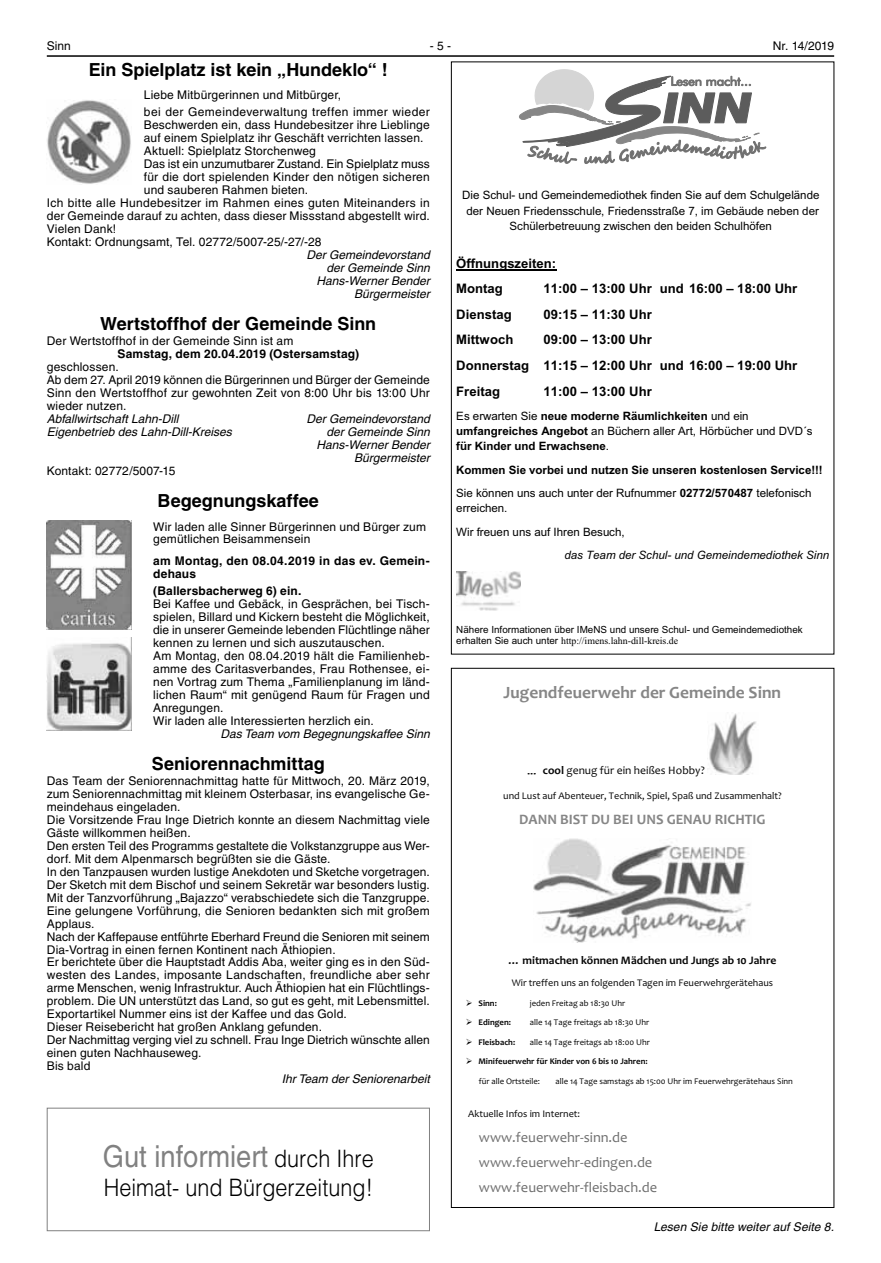
<style>
.page{position:relative;width:881px;height:1263px;background:#fff}
.page>*{position:absolute;margin:0;border:0;box-sizing:border-box;transform-origin:0 0}
.t1{font:30.3px "Helvetica LT";color:#818181;scale:.9 1}
.t2{font:300 24px "Helvetica LT";color:#000;scale:.9 1}
.t3{font:700 18px "Helvetica LT";color:#000}
.t4{font:700 17.4px "Candara";color:#868686}
.t5{font:14.55px/24.9px "Candara";color:#6f6f6f}
.t6{font:700 14.55px "Candara";color:#868686}
.t7{font:700 13.05px/25.5px "Xtxmjc Arial";color:#000}
.t8{font:12px/12.9px "Helvetica LT";letter-spacing:.015em;color:#000}
.t9{font:italic 12px/12.9px "Helvetica LT";color:#000;text-align:right}
.t10{font:700 12px/12.9px "Helvetica LT";letter-spacing:.015em;color:#000}
.t11{font:11.55px/15.3px "Djmmgf Arial";color:#000;text-align:center}
.t12{font:700 11.55px/23.4px "Xtxmjc Arial";color:#000}
.t13{font:italic 11.55px "Hfjyfb Arial";color:#000}
.t14{font:700 11.55px "Candara";color:#070707}
.t15{font:11.55px "Candara";color:#070707}
.t16{font:10.2px "Candara";color:#070707}
.t17{font:9.9px "Djmmgf Arial";color:#000}
.t18{font:9.9px "Klshwh Times New Roman";color:#000}
.t19{font:8.7px "Candara";color:#070707}
.t20{font:700 8.7px "Candara";color:#070707}
.s1{font-family:"Dwbhlv Ptynlh Arial"}
.s2{font-family:"Djmmgf Arial";font-weight:400}
.s3{font-family:"Xtxmjc Arial";font-weight:700}
.s4{font-family:"Djmmgf Arial"}
.s5{font-family:"Comic Sans MS";font-weight:700;font-size:14.55px}
.s6{font-weight:700}
.s7{font-weight:300;font-size:24px;color:#000}
</style>
<div class="page">
<hr style="left:47px;top:55px;width:786px;height:2px;background:#000">
<img style="left:47px;top:100px;width:84px;height:84px">
<img style="left:47px;top:520px;width:85px;height:109px">
<img style="left:47px;top:637px;width:85px;height:94px">
<hr style="left:456px;top:269px;width:100px;height:1px;background:#000">
<svg style="left:519px;top:70px;width:246px;height:94px"></svg>
<img style="left:456px;top:572px;width:64px;height:39px">
<img style="left:709px;top:713px;width:47px;height:61px">
<img style="left:533px;top:838px;width:218px;height:104px">
<div style="left:47px;top:1108px;width:382px;height:123px;border:1px solid #818181"></div>
<p class="t8" style="left:47px;top:40px;width:26px">Sinn</p>
<p class="t8" style="left:429px;top:40px;width:23px">-5-</p>
<p class="t8" style="left:772px;top:40px;width:63px">Nr. 14/2019</p>
<h3 class="t3" style="left:89px;top:62px;width:300px">Ein Spielplatz ist kein „Hundeklo“ !</h3>
<p class="t8" style="left:144px;top:88px;width:287px;line-height:17.2px">Liebe Mitbürgerinnen und Mitbürger,<br>bei der Gemeindeverwaltung treffen immer wieder</p>
<p class="t8" style="left:144px;top:120px;width:287px">Beschwerden ein, dass Hundebesitzer ihre Lieblinge</p>
<p class="t8" style="left:144px;top:133px;width:281px">auf einem Spielplatz ihr Geschäft verrichten lassen.</p>
<p class="t8" style="left:144px;top:146px;width:173px">Aktuell: Spielplatz Storchenweg</p>
<p class="t8" style="left:144px;top:159px;width:287px">Das ist ein unzumutbarer Zustand. Ein Spielplatz muss</p>
<p class="t8" style="left:144px;top:172px;width:287px">für die dort spielenden Kinder den nötigen sicheren</p>
<p class="t8" style="left:144px;top:185px;width:166px">und sauberen Rahmen bieten.</p>
<p class="t8" style="left:47px;top:198px;width:384px">Ich bitte alle Hundebesitzer im Rahmen eines guten Miteinanders in</p>
<p class="t8" style="left:47px;top:211px;width:384px">der Gemeinde darauf zu achten, dass dieser Missstand abgestellt wird.</p>
<p class="t8" style="left:47px;top:224px;width:71px">Vielen Dank!</p>
<p class="t8" style="left:47px;top:237px;width:276px">Kontakt: Ordnungsamt, Tel. 02772/5007-25/-27/-28</p>
<p class="t9" style="left:306px;top:248px;width:125px">Der Gemeindevorstand der Gemeinde Sinn<br>Hans-Werner Bender<br>Bürgermeister</p>
<h3 class="t3" style="left:100px;top:317px;width:277px">Wertstoffhof der Gemeinde Sinn</h3>
<p class="t8" style="left:47px;top:336px;width:248px">Der Wertstoffhof in der Gemeinde Sinn ist am</p>
<p class="t10" style="left:117px;top:349px;width:243px">Samstag, dem 20.04.2019 (Ostersamstag)</p>
<p class="t8" style="left:47px;top:362px;width:384px">geschlossen.<br>Ab dem 27. April 2019 können die Bürgerinnen und Bürger der Gemeinde Sinn den Wertstoffhof zur gewohnten Zeit von 8:00 Uhr bis 13:00 Uhr wieder nutzen.</p>
<p class="t9" style="left:47px;top:412px;width:133px">Abfallwirtschaft Lahn-Dill</p>
<p class="t9" style="left:306px;top:412px;width:125px">Der Gemeindevorstand</p>
<p class="t9" style="left:47px;top:425px;width:186px">Eigenbetrieb des Lahn-Dill-Kreises</p>
<p class="t9" style="left:316px;top:425px;width:115px">der Gemeinde Sinn<br>Hans-Werner Bender<br>Bürgermeister</p>
<p class="t8" style="left:47px;top:465px;width:130px">Kontakt: 02772/5007-15</p>
<h3 class="t3" style="left:158px;top:494px;width:163px">Begegnungskaffee</h3>
<p class="t8" style="left:153px;top:521px;width:274px">Wir laden alle Sinner Bürgerinnen und Bürger zum gemütlichen Beisammensein</p>
<p class="t10" style="left:153px;top:555px;width:278px">am Montag, den 08.04.2019 in das ev. Gemein&shy;dehaus</p>
<p class="t10" style="left:153px;top:586px;width:150px">(Ballersbacherweg 6) ein.</p>
<p class="t8" style="left:153px;top:599px;width:278px">Bei Kaffee und Gebäck, in Gesprächen, bei Tisch&shy;spielen, Billard und Kickern besteht die Möglichkeit, die in unserer Gemeinde lebenden Flüchtlinge näher kennen zu lernen und sich auszutauschen.<br>Am Montag, den 08.04.2019 hält die Familienheb&shy;amme des Caritasverbandes, Frau Rothensee, ei&shy;nen Vortrag zum Thema „Familienplanung im länd&shy;lichen Raum“ mit genügend Raum für Fragen und Anregungen.<br>Wir laden alle Interessierten herzlich ein.</p>
<p class="t9" style="left:220px;top:727px;width:211px">Das Team vom Begegnungskaffee Sinn</p>
<h3 class="t3" style="left:152px;top:757px;width:174px">Seniorennachmittag</h3>
<p class="t8" style="left:47px;top:776px;width:384px">Das Team der Seniorennachmittag hatte für Mittwoch, 20. März 2019, zum Seniorennachmittag mit kleinem Osterbasar, ins evangelische Ge&shy;meindehaus eingeladen.<br>Die Vorsitzende Frau Inge Dietrich konnte an diesem Nachmittag viele Gäste willkommen heißen.<br>Den ersten Teil des Programms gestaltete die Volkstanzgruppe aus Wer&shy;dorf. Mit dem Alpenmarsch begrüßten sie die Gäste.<br>In den Tanzpausen wurden lustige Anekdoten und Sketche vorgetragen.<br>Der Sketch mit dem Bischof und seinem Sekretär war besonders lustig.<br>Mit der Tanzvorführung „Bajazzo“ verabschiedete sich die Tanzgruppe.<br>Eine gelungene Vorführung, die Senioren bedankten sich mit großem Applaus.<br>Nach der Kaffepause entführte Eberhard Freund die Senioren mit seinem Dia-Vortrag in einen fernen Kontinent nach Äthiopien.<br>Er berichtete über die Hauptstadt Addis Aba, weiter ging es in den Süd&shy;westen des Landes, imposante Landschaften, freundliche aber sehr arme Menschen, wenig Infrastruktur. Auch Äthiopien hat ein Flüchtlings&shy;problem. Die UN unterstützt das Land, so gut es geht, mit Lebensmittel.<br>Exportartikel Nummer eins ist der Kaffee und das Gold.<br>Dieser Reisebericht hat großen Anklang gefunden.<br>Der Nachmittag verging viel zu schnell. Frau Inge Dietrich wünschte allen einen guten Nachhauseweg.<br>Bis bald</p>
<p class="t9" style="left:281px;top:1072px;width:150px">Ihr Team der Seniorenarbeit</p>
<p class="t11" style="left:462px;top:188px;width:358px">Die Schul- und Gemeindemediothek finden Sie auf dem Schulgelände der Neuen Friedensschule, Friedensstraße 7, im Gebäude neben der<br>Schülerbetreuung zwischen den beiden Schulhöfen</p>
<p class="t7" style="left:456px;top:250px;width:101px">Öffnungszeiten:<br>Montag</p>
<p class="t7" style="left:543px;top:276px;width:255px">11:00 <span class="s1">–</span> 13:00 Uhr und 16:00 <span class="s1">–</span> 18:00 Uhr</p>
<p class="t7" style="left:456px;top:302px;width:57px">Dienstag</p>
<p class="t7" style="left:543px;top:302px;width:110px">09:15 <span class="s1">–</span> 11:30 Uhr</p>
<p class="t7" style="left:456px;top:327px;width:58px">Mittwoch</p>
<p class="t7" style="left:456px;top:327px;width:342px;text-indent:87px">09:00 <span class="s1">–</span> 13:00 Uhr<br>Donnerstag 11:15 <span class="s1">–</span> 12:00 Uhr und 16:00 <span class="s1">–</span> 19:00 Uhr<br>Freitag</p>
<p class="t7" style="left:543px;top:378px;width:110px">11:00 <span class="s1">–</span> 13:00 Uhr</p>
<p class="t12" style="left:456px;top:404px;width:294px"><span class="s2">Es erwarten Sie</span> neue moderne Räumlichkeiten <span class="s2">und ein</span></p>
<p class="t11" style="left:456px;top:423px;width:358px"><span class="s3">umfangreiches Angebot</span> an Büchern aller Art, Hörbücher und DVD´s</p>
<p class="t12" style="left:456px;top:434px;width:368px">für Kinder und Erwachsene<span class="s2">.<br></span>Kommen Sie vorbei und nutzen Sie unseren kostenlosen Service!!!</p>
<p class="t11" style="left:456px;top:485px;width:356px;text-align:left">Sie können uns auch unter der Rufnummer <span class="s3">02772/570487</span> telefonisch erreichen.</p>
<p class="t11" style="left:456px;top:524px;width:170px">Wir freuen uns auf Ihren Besuch,</p>
<p class="t13" style="left:564px;top:548px;width:266px">das Team der Schul- und Gemeindemediothek Sinn</p>
<p class="t17" style="left:456px;top:623px;width:348px">Nähere Informationen über IMeNS und unsere Schul- und Gemeindemediothek</p>
<p class="t18" style="left:456px;top:634px;width:223px"><span class="s4">erhalten Sie auch unter</span> http://imens.lahn-dill-kreis.de</p>
<h3 class="t4" style="left:503px;top:681px;width:279px">!"#$%&amp;'$"$()$*( &amp;$( +$,$-%&amp;$ .-%%</h3>
<p class="t15" style="left:526px;top:763px;width:179px"><span class="s5">!</span> <span class="s6">/001</span> !"#$! %&amp;' "(# )"(*"+ ,-../0</p>
<p class="t16" style="left:503px;top:789px;width:280px">$#1 2$+3 4$% 5."#3"$"'6 7"8)#(96 :;("&lt;6 :;4* $#1 =$+4&gt;&gt;"#)4&lt;30</p>
<p class="t6" style="left:519px;top:810px;width:248px">2344 56.7 28 596 84. +9438 :6;&lt;76+</p>
<p class="t14" style="left:508px;top:953px;width:269px">! ,-=,&gt;/*$% ?@%%$% AB&amp;/*$% "%&amp; !"%#C &gt;D EF !&gt;*($</p>
<p class="t16" style="left:511px;top:976px;width:263px">?(' 3'"%%"# $#+ 4# %-&lt;!"#1"# 74!"# (&gt; @"$"'A")'!"'B3")4$+</p>
<p class="t20" style="left:478px;top:997px;width:20px">.-%%G</p>
<p class="t19" style="left:529px;top:997px;width:97px">C"1"# @'"(34! 4. DEFGH I)'</p>
<p class="t20" style="left:478px;top:1017px;width:34px">9&amp;-%#$%G</p>
<p class="t19" style="left:529px;top:1017px;width:121px">4&lt;&lt;" DJ 74!" %'"(34!+ 4. DEFGH I)'</p>
<p class="t20" style="left:478px;top:1036px;width:38px">H1$-CD&gt;/*G</p>
<p class="t19" style="left:529px;top:1036px;width:121px">4&lt;&lt;" DJ 74!" %'"(34!+ 4. DEFHH I)'</p>
<p class="t20" style="left:478px;top:1056px;width:171px">A-%-'$"$()$*( 'I( J-%&amp;$( K0% L D-C EF !&gt;*($%G</p>
<p class="t19" style="left:478px;top:1075px;width:63px">%&amp;' 4&lt;&lt;" K'3+3"(&lt;"F</p>
<p class="t19" style="left:555px;top:1075px;width:239px">4&lt;&lt;" DJ 74!" +4&gt;+34!+ 4. DLFHH I)' (&gt; @"$"'A")'!"'B3")4$+ :(##</p>
<p class="t16" style="left:468px;top:1107px;width:113px">593$"&lt;&lt;" M#%-+ (&gt; M#3"'#"3F</p>
<p class="t5" style="left:478px;top:1125px;width:180px">AAAN%"$"'A")'O+(##N1"<br>AAAN%"$"'A")'O"1(#!"#N1"<br>AAAN%"$"'A")'O%&lt;"(+.48)N1"</p>
<h1 class="t1" style="left:103px;top:1145px;width:302px">Gut informiert <span class="s7">durch Ihre</span></h1>
<h2 class="t2" style="left:104px;top:1172px;width:300px">Heimat- und Bürgerzeitung!</h2>
<p class="t9" style="left:653px;top:1220px;width:182px">Lesen Sie bitte weiter auf Seite 8.</p>
</div>
